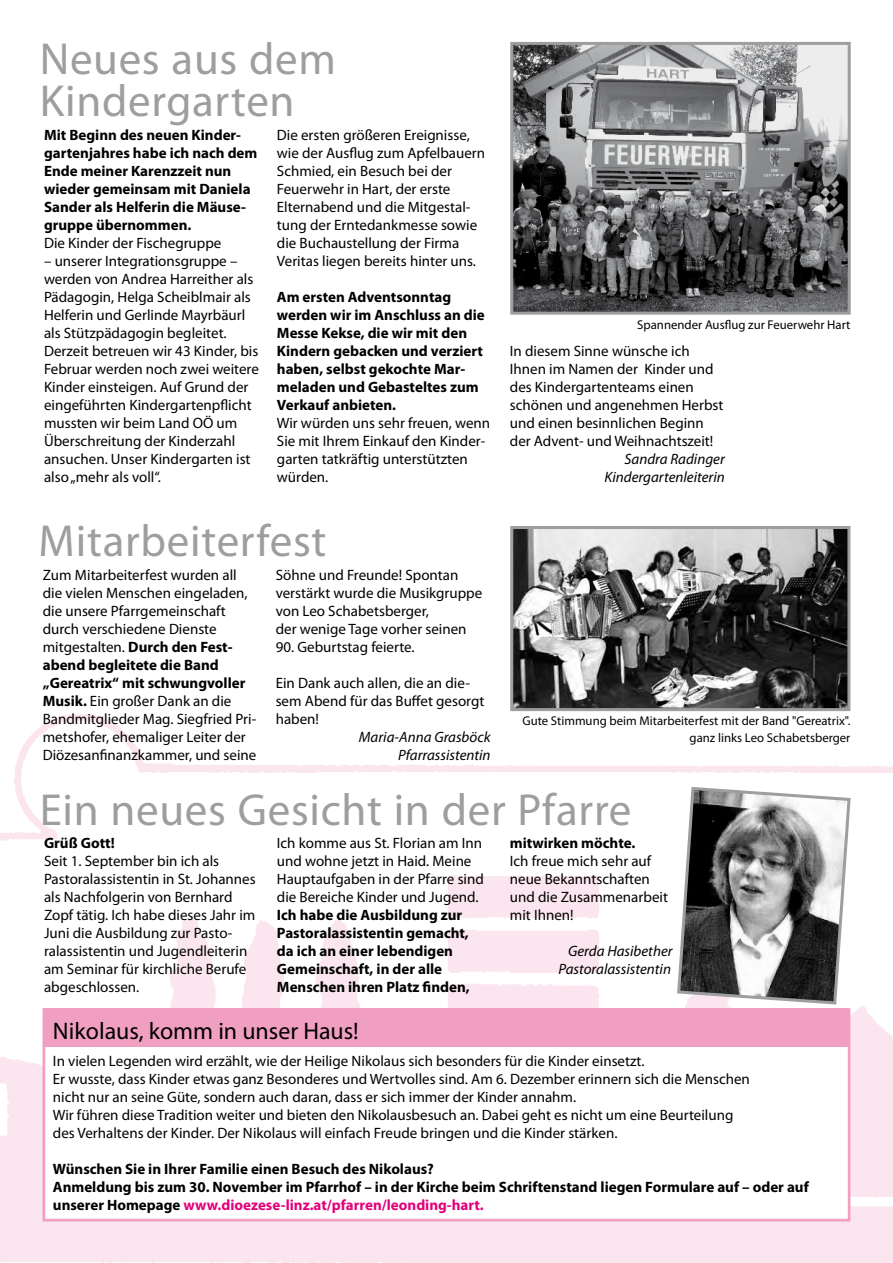
<style>
.page{position:relative;width:893px;height:1263px;background:#fff}
.page>*{position:absolute;margin:0;border:0;box-sizing:border-box;transform-origin:0 0}
.t1{font:45px/42px "Myriad Pro";letter-spacing:.015em;color:#9c9e9f}
.t2{font:24px "Myriad Pro";color:#000}
.t3{font:15px/18px "Myriad Pro";color:#000}
.t4{font:700 15px/18px "Myriad Pro";color:#000}
.t5{font:italic 15px/18px "Myriad Pro";color:#000;text-align:right}
.t6{font:12.75px/16.5px "Myriad Pro";color:#000;text-align:right}
.s1{font-weight:700}
.s2{color:#e2007a}
</style>
<div class="page">
<img style="left:0;top:526px;width:893px;height:737px">
<img style="left:514px;top:46px;width:333px;height:265px">
<div style="left:510px;top:42px;width:341px;height:273px;border:3px solid #9c9e9f"></div>
<div style="left:43px;top:1008px;width:807px;height:213px;background:#fff;border:3px solid #f19fc1"></div>
<div style="left:44px;top:1008px;width:805px;height:39px;background:#f19fc1"></div>
<svg style="left:675px;top:785px;width:177px;height:221px"></svg>
<img style="left:514px;top:530px;width:332px;height:177px">
<div style="left:510px;top:526px;width:340px;height:185px;border:3px solid #9c9e9f"></div>
<h1 class="t1" style="left:40px;top:37px;width:298px">Neues aus dem<br>Kindergarten</h1>
<p class="t4" style="left:44px;top:126px;width:215px">Mit Beginn des neuen Kinder&shy;gartenjahres habe ich nach dem<br>Ende meiner Karenzzeit nun wieder gemeinsam mit Daniela<br>Sander als Helferin die Mäuse&shy;gruppe übernommen.</p>
<p class="t3" style="left:44px;top:234px;width:179px">Die Kinder der Fischegruppe</p>
<p class="t3" style="left:44px;top:252px;width:216px">– unserer Integrationsgruppe – werden von Andrea Harreither als<br>Pädagogin, Helga Scheiblmair als<br>Helferin und Gerlinde Mayrbäurl als Stützpädagogin begleitet.<br>Derzeit betreuen wir 43 Kinder, bis<br>Februar werden noch zwei weitere<br>Kinder einsteigen. Auf Grund der eingeführten Kindergartenpflicht mussten wir beim Land OÖ um<br>Überschreitung der Kinderzahl ansuchen. Unser Kindergarten ist also „mehr als voll“.</p>
<p class="t3" style="left:277px;top:126px;width:210px">Die ersten größeren Ereignisse, wie der Ausflug zum Apfelbauern<br>Schmied, ein Besuch bei der<br>Feuerwehr in Hart, der erste<br>Elternabend und die Mitgestal&shy;tung der Erntedankmesse sowie die Buchaustellung der Firma<br>Veritas liegen bereits hinter uns.</p>
<p class="t4" style="left:277px;top:288px;width:209px">Am ersten Adventsonntag werden wir im Anschluss an die<br>Messe Kekse, die wir mit den<br>Kindern gebacken und verziert haben, selbst gekochte Mar&shy;meladen und Gebasteltes zum<br>Verkauf anbieten.</p>
<p class="t3" style="left:277px;top:414px;width:215px">Wir würden uns sehr freuen, wenn<br>Sie mit Ihrem Einkauf den Kinder&shy;garten tatkräftig unterstützten würden.</p>
<h1 class="t1" style="left:39px;top:519px;width:289px">Mitarbeiterfest</h1>
<p class="t3" style="left:43px;top:566px;width:215px">Zum Mitarbeiterfest wurden all die vielen Menschen eingeladen, die unsere Pfarrgemeinschaft durch verschiedene Dienste mitgestalten. <span class="s1">Durch den Fest&shy;abend begleitete die Band „Gereatrix“ mit schwungvoller<br>Musik.</span> Ein großer Dank an die<br>Bandmitglieder Mag. Siegfried Pri&shy;metshofer, ehemaliger Leiter der<br>Diözesanfinanzkammer, und seine</p>
<p class="t3" style="left:276px;top:566px;width:208px">Söhne und Freunde! Spontan verstärkt wurde die Musikgruppe von Leo Schabetsberger,<br>der wenige Tage vorher seinen</p>
<p class="t3" style="left:276px;top:638px;width:140px">90. Geburtstag feierte.</p>
<p class="t3" style="left:276px;top:674px;width:210px">Ein Dank auch allen, die an die&shy;sem Abend für das Buffet gesorgt haben!</p>
<p class="t5" style="left:359px;top:728px;width:133px">Maria-Anna Grasböck<br>Pfarrassistentin</p>
<p class="t6" style="left:637px;top:316px;width:215px">Spannender Ausflug zur Feuerwehr Hart</p>
<p class="t3" style="left:510px;top:342px;width:215px">In diesem Sinne wünsche ich<br>Ihnen im Namen der Kinder und des Kindergartenteams einen schönen und angenehmen Herbst und einen besinnlichen Beginn der Advent- und Weihnachtszeit!</p>
<p class="t5" style="left:605px;top:450px;width:122px">Sandra Radinger<br>Kindergartenleiterin</p>
<p class="t6" style="left:522px;top:712px;width:330px">Gute Stimmung beim Mitarbeiterfest mit der Band "Gereatrix". ganz links Leo Schabetsberger</p>
<h1 class="t1" style="left:40px;top:788px;width:593px">Ein neues Gesicht in der Pfarre</h1>
<p class="t4" style="left:44px;top:834px;width:72px">Grüß Gott!</p>
<p class="t3" style="left:44px;top:852px;width:213px">Seit 1. September bin ich als<br>Pastoralassistentin in St. Johannes als Nachfolgerin von Bernhard<br>Zopf tätig. Ich habe dieses Jahr im<br>Juni die Ausbildung zur Pasto&shy;ralassistentin und Jugendleiterin am Seminar für kirchliche Berufe abgeschlossen.</p>
<p class="t3" style="left:277px;top:834px;width:208px">Ich komme aus St. Florian am Inn und wohne jetzt in Haid. Meine<br>Hauptaufgaben in der Pfarre sind die Bereiche Kinder und Jugend.</p>
<p class="t4" style="left:277px;top:906px;width:194px">Ich habe die Ausbildung zur<br>Pastoralassistentin gemacht, da ich an einer lebendigen<br>Gemeinschaft, in der alle<br>Menschen ihren Platz finden,</p>
<p class="t4" style="left:510px;top:834px;width:127px">mitwirken möchte.</p>
<p class="t3" style="left:510px;top:852px;width:160px">Ich freue mich sehr auf neue Bekanntschaften und die Zusammenarbeit mit Ihnen!</p>
<p class="t5" style="left:558px;top:942px;width:116px">Gerda Hasibether<br>Pastoralassistentin</p>
<h2 class="t2" style="left:53px;top:1016px;width:307px">Nikolaus, komm in unser Haus!</h2>
<p class="t3" style="left:53px;top:1052px;width:698px">In vielen Legenden wird erzählt, wie der Heilige Nikolaus sich besonders für die Kinder einsetzt.<br>Er wusste, dass Kinder etwas ganz Besonderes und Wertvolles sind. Am 6. Dezember erinnern sich die Menschen nicht nur an seine Güte, sondern auch daran, dass er sich immer der Kinder annahm.<br>Wir führen diese Tradition weiter und bieten den Nikolausbesuch an. Dabei geht es nicht um eine Beurteilung des Verhaltens der Kinder. Der Nikolaus will einfach Freude bringen und die Kinder stärken.</p>
<p class="t4" style="left:53px;top:1159px;width:757px">Wünschen Sie in Ihrer Familie einen Besuch des Nikolaus?<br>Anmeldung bis zum 30. November im Pfarrhof – in der Kirche beim Schriftenstand liegen Formulare auf – oder auf unserer Homepage <span class="s2">www.dioezese-linz.at/pfarren/leonding-hart.</span></p>
</div>
